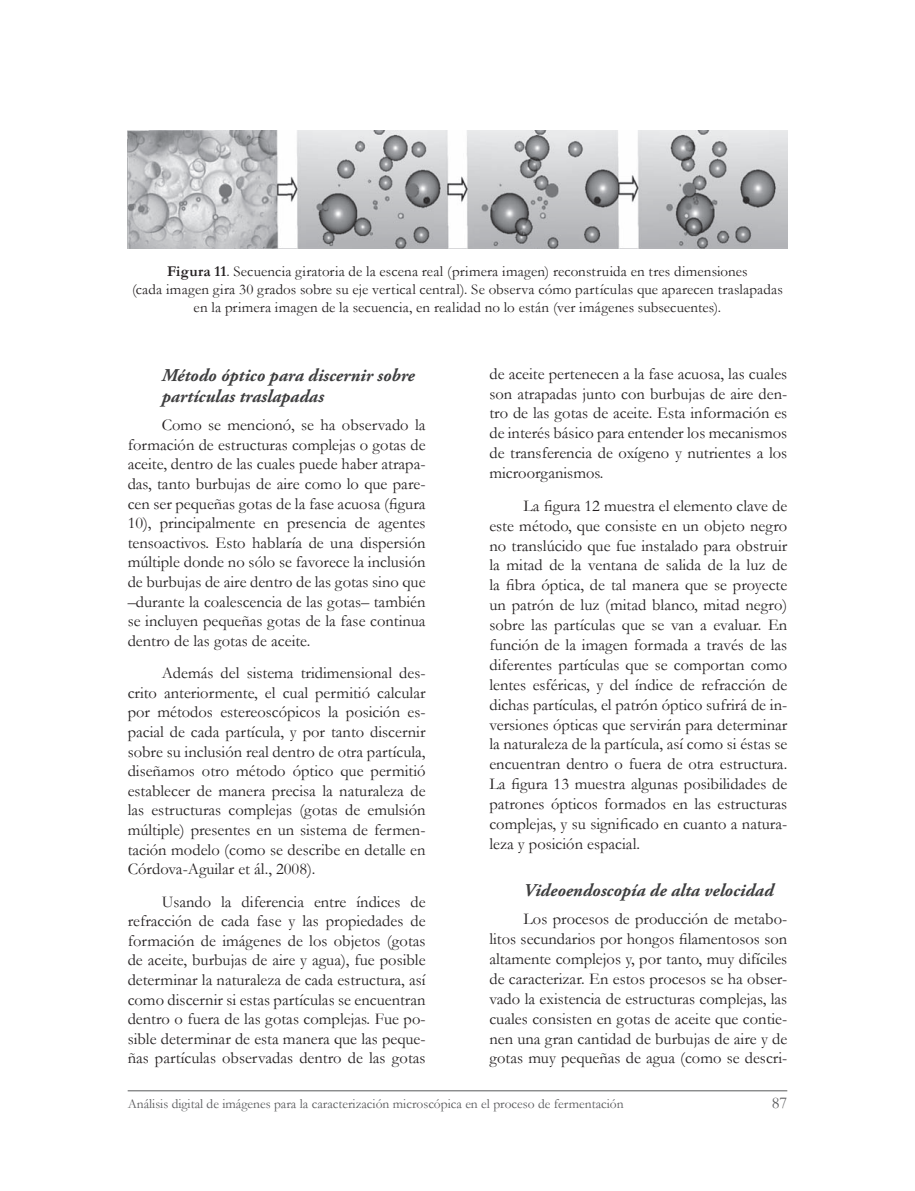
<style>
.page{position:relative;width:915px;height:1191px;background:#fff}
.page>*{position:absolute;margin:0;border:0;box-sizing:border-box;transform-origin:0 0}
.TIT_2{font:italic 700 18px/21.1px "Adobe Garamond Pro";color:#3e3e3f}
.BODY_TEXT{font:16.5px/19.6px "Garamond";color:#231f20;text-align:justify}
.t1{font:16.5px "Garamond";color:#57585a}
.FIGURA{font:15px/18px "Garamond";letter-spacing:.01em;color:#231f20;text-align:center}
.t2{font:13.5px "Garamond";color:#57585a}
.s1{font-weight:700}
</style>
<div class="page">
<hr style="left:128px;top:1090px;width:659px;height:1px;background:#57585a">
<img style="left:128px;top:131px;width:659px;height:118px">
<p class="FIGURA" style="left:132px;top:262px;width:652px"><span class="s1">Figura 11</span>. Secuencia giratoria de la escena real (primera imagen) reconstruida en tres dimensiones<br>(cada imagen gira 30 grados sobre su eje vertical central). Se observa cómo partículas que aparecen traslapadas en la primera imagen de la secuencia, en realidad no lo están (ver imágenes subsecuentes).</p>
<p class="TIT_2" style="left:162px;top:365px;width:254px">Método óptico para discernir sobre partículas traslapadas</p>
<p class="BODY_TEXT" style="left:128px;top:415px;width:299px;text-indent:34px">Como se mencionó, se ha observado la formación de estructuras complejas o gotas de aceite, dentro de las cuales puede haber atrapa&shy;das, tanto burbujas de aire como lo que pare&shy;cen ser pequeñas gotas de la fase acuosa (figura 10), principalmente en presencia de agentes tensoactivos. Esto hablaría de una dispersión múltiple donde no sólo se favorece la inclusión de burbujas de aire dentro de las gotas sino que –durante la coalescencia de las gotas– también se incluyen pequeñas gotas de la fase continua dentro de las gotas de aceite.</p>
<p class="BODY_TEXT" style="left:128px;top:663px;width:299px;text-indent:34px">Además del sistema tridimensional des&shy;crito anteriormente, el cual permitió calcular por métodos estereoscópicos la posición es&shy;pacial de cada partícula, y por tanto discernir sobre su inclusión real dentro de otra partícula, diseñamos otro método óptico que permitió establecer de manera precisa la naturaleza de las estructuras complejas (gotas de emulsión múltiple) presentes en un sistema de fermen&shy;tación modelo (como se describe en detalle en Córdova-Aguilar et ál., 2008).</p>
<p class="BODY_TEXT" style="left:128px;top:891px;width:299px;text-indent:34px">Usando la diferencia entre índices de refracción de cada fase y las propiedades de formación de imágenes de los objetos (gotas de aceite, burbujas de aire y agua), fue posible determinar la naturaleza de cada estructura, así como discernir si estas partículas se encuentran dentro o fuera de las gotas complejas. Fue po&shy;sible determinar de esta manera que las peque&shy;ñas partículas observadas dentro de las gotas</p>
<p class="BODY_TEXT" style="left:489px;top:363px;width:299px">de aceite pertenecen a la fase acuosa, las cuales son atrapadas junto con burbujas de aire den&shy;tro de las gotas de aceite. Esta información es de interés básico para entender los mecanismos de transferencia de oxígeno y nutrientes a los microorganismos.</p>
<p class="BODY_TEXT" style="left:489px;top:495px;width:299px;text-indent:34px">La figura 12 muestra el elemento clave de este método, que consiste en un objeto negro no translúcido que fue instalado para obstruir la mitad de la ventana de salida de la luz de la fibra óptica, de tal manera que se proyecte un patrón de luz (mitad blanco, mitad negro) sobre las partículas que se van a evaluar. En función de la imagen formada a través de las diferentes partículas que se comportan como lentes esféricas, y del índice de refracción de dichas partículas, el patrón óptico sufrirá de in&shy;versiones ópticas que servirán para determinar la naturaleza de la partícula, así como si éstas se encuentran dentro o fuera de otra estructura.<br>La figura 13 muestra algunas posibilidades de patrones ópticos formados en las estructuras complejas, y su significado en cuanto a natura&shy;leza y posición espacial.</p>
<p class="TIT_2" style="left:523px;top:880px;width:251px">Videoendoscopía de alta velocidad</p>
<p class="BODY_TEXT" style="left:489px;top:908px;width:299px;text-indent:34px">Los procesos de producción de metabo&shy;litos secundarios por hongos filamentosos son altamente complejos y, por tanto, muy difíciles de caracterizar. En estos procesos se ha obser&shy;vado la existencia de estructuras complejas, las cuales consisten en gotas de aceite que contie&shy;nen una gran cantidad de burbujas de aire y de gotas muy pequeñas de agua (como se descri-</p>
<p class="t2" style="left:128px;top:1094px;width:497px">Análisis digital de imágenes para la caracterización microscópica en el proceso de fermentación</p>
<p class="t1" style="left:771px;top:1092px;width:17px">87</p>
</div>
